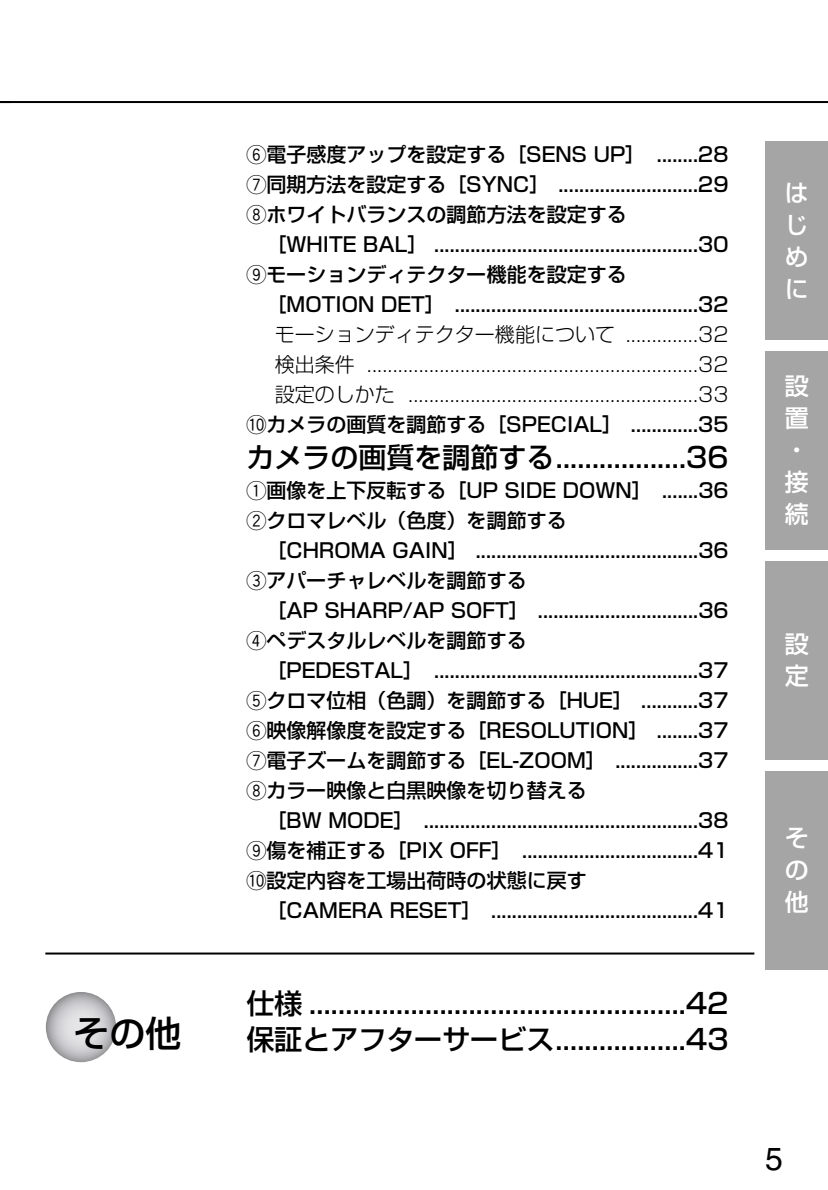
<style>
.page{position:relative;width:828px;height:1190px;background:#fff}
.page>*{position:absolute;margin:0;border:0;box-sizing:border-box;transform-origin:0 0}
.t1{font:500 36px "Shin Go";color:#000}
.t2{font:32px "Helvetica";color:#000}
.t3{font:500 28px/36px "Shin Go";color:#000}
.t4{font:500 24px/32px "Shin Go";color:#fff;text-align:justify}
.t5{font:500 20px/30px "Shin Go";color:#000}
.t6{font:300 20px/30px "Shin Go";color:#000;text-align:right}
.s1{font-family:"Gth Hround";font-weight:400}
.s2{font-weight:500}
</style>
<div class="page">
<hr style="left:0;top:101px;width:828px;height:2px;background:#000">
<div style="left:765px;top:142px;width:63px;height:198px;background:#a5a5a5"></div>
<div style="left:765px;top:561px;width:63px;height:199px;background:#a5a5a5"></div>
<div style="left:765px;top:352px;width:63px;height:198px;background:#a5a5a5"></div>
<div style="left:765px;top:771px;width:63px;height:198px;background:#a5a5a5"></div>
<svg style="left:46px;top:992px;width:70px;height:70px;background:#c4c3c6"></svg>
<hr style="left:45px;top:953px;width:709px;height:2px;background:#000">
<h1 class="t1" style="left:73px;top:1020px;width:109px">その他</h1>
<p class="t5" style="left:246px;top:142px;width:483px;text-align:justify"><span class="s1">Y</span>電子感度アップを設定する［SENS UP］ ........28<br><span class="s1">U</span>同期方法を設定する［SYNC］ ...........................29<br><span class="s1">I</span>ホワイトバランスの調節方法を設定する</p>
<p class="t5" style="left:246px;top:232px;width:483px;text-indent:20px">［WHITE BAL］ ...................................................30<br><span class="s1">O</span>モーションディテクター機能を設定する</p>
<p class="t5" style="left:266px;top:292px;width:463px">［MOTION DET］ ...............................................32</p>
<p class="t6" style="left:246px;top:323px;width:483px">モーションディテクター機能について ..............32<br>検出条件 ................................................................32<br>設定のしかた ........................................................33 <span class="s1">!0</span><span class="s2">カメラの画質を調節する［SPECIAL］ .............35</span></p>
<h3 class="t3" style="left:246px;top:443px;width:483px">カメラの画質を調節する..................36</h3>
<p class="t5" style="left:246px;top:478px;width:483px"><span class="s1">Q</span>画像を上下反転する［UP SIDE DOWN］ .......36<br><span class="s1">W</span>クロマレベル（色度）を調節する</p>
<p class="t5" style="left:246px;top:538px;width:483px;text-indent:20px">［CHROMA GAIN］ ...........................................36<br><span class="s1">E</span>アパーチャレベルを調節する</p>
<p class="t5" style="left:246px;top:598px;width:483px;text-indent:20px">［AP SHARP/AP SOFT］ ...............................36<br><span class="s1">R</span>ペデスタルレベルを調節する</p>
<p class="t5" style="left:246px;top:658px;width:483px;text-align:justify;text-indent:20px">［PEDESTAL］ ...................................................37<br><span class="s1">T</span>クロマ位相（色調）を調節する［HUE］ ...........37<br><span class="s1">Y</span>映像解像度を設定する［RESOLUTION］ ........37<br><span class="s1">U</span>電子ズームを調節する［EL-ZOOM］ ................37<br><span class="s1">I</span>カラー映像と白黒映像を切り替える</p>
<p class="t5" style="left:246px;top:808px;width:483px;text-align:justify;text-indent:20px">［BW MODE］ .....................................................38<br><span class="s1">O</span>傷を補正する［PIX OFF］ ..................................41 <span class="s1">!0</span>設定内容を工場出荷時の状態に戻す</p>
<p class="t5" style="left:266px;top:898px;width:463px">［CAMERA RESET］ ........................................41</p>
<h3 class="t3" style="left:246px;top:989px;width:483px">仕様 ....................................................42保証とアフターサービス..................43</h3>
<p class="t4" style="left:784px;top:179px;width:25px">はじめに</p>
<p class="t4" style="left:784px;top:373px;width:25px">設置・接続</p>
<p class="t4" style="left:784px;top:631px;width:25px">設定</p>
<p class="t4" style="left:784px;top:825px;width:25px">その他</p>
<h2 class="t2" style="left:765px;top:1147px;width:19px">5</h2>
</div>
